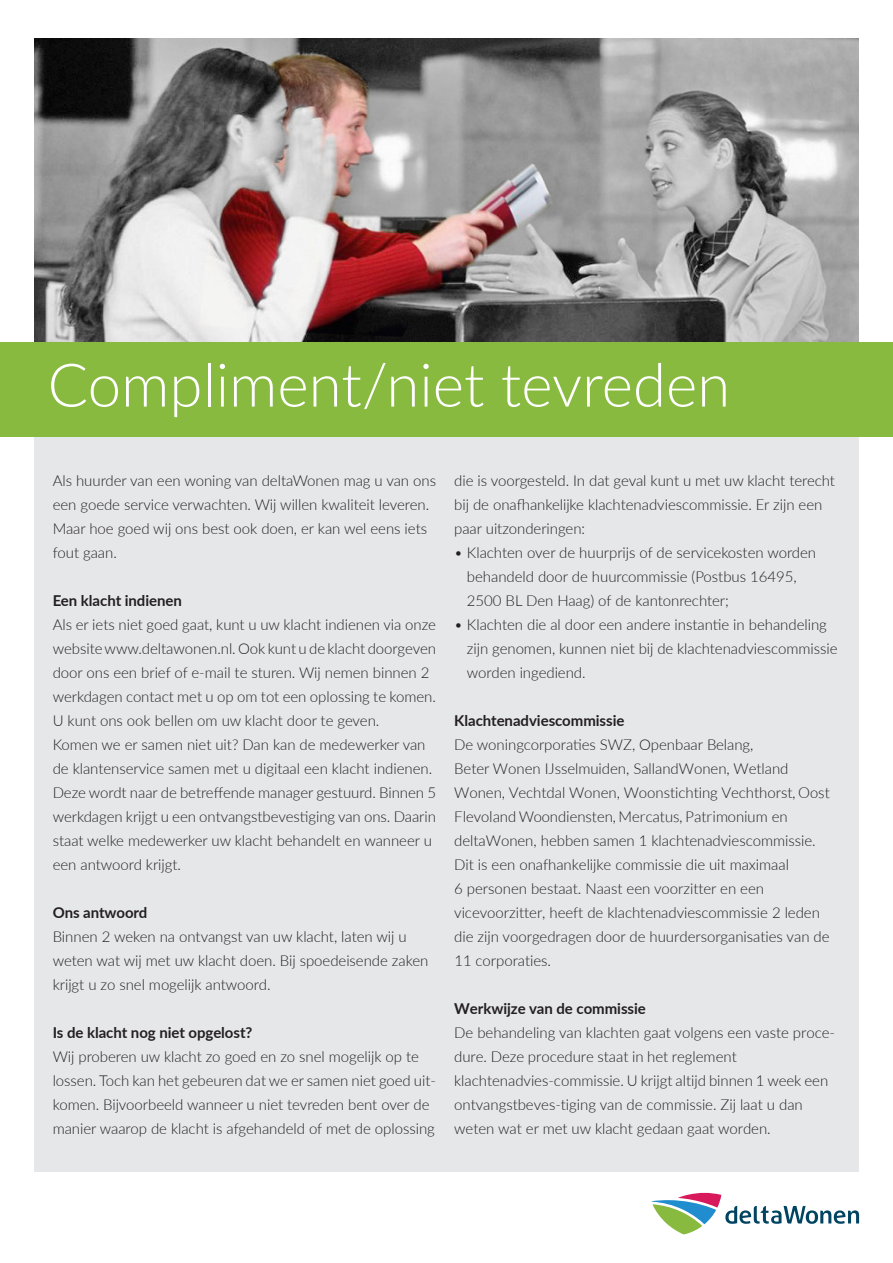
<style>
.page{position:relative;width:893px;height:1263px;background:#fff}
.page>*{position:absolute;margin:0;border:0;box-sizing:border-box;transform-origin:0 0}
.t1{font:300 60px "Lato";color:#fff}
.t2{font:300 15px/24px "Lato";letter-spacing:-.005em;color:#231f20}
.t3{font:700 15px "Lato";letter-spacing:-.005em;color:#231f20}
</style>
<div class="page">
<div style="left:34px;top:425px;width:825px;height:746px;background:#e6e7e9"></div>
<svg style="left:652px;top:1193px;width:207px;height:41px"></svg>
<img style="left:34px;top:38px;width:825px;height:304px">
<div style="left:0;top:342px;width:893px;height:95px;background:#88ba3f"></div>
<h1 class="t1" style="left:48px;top:343px;width:684px">Compliment/niet tevreden</h1>
<p class="t2" style="left:53px;top:468px;width:385px">Als huurder van een woning van deltaWonen mag u van ons een goede service verwachten. Wij willen kwaliteit leveren.<br>Maar hoe goed wij ons best ook doen, er kan wel eens iets fout gaan.</p>
<p class="t3" style="left:53px;top:590px;width:131px">Een klacht indienen</p>
<p class="t2" style="left:53px;top:612px;width:385px">Als er iets niet goed gaat, kunt u uw klacht indienen via onze website www.deltawonen.nl. Ook kunt u de klacht doorgeven door ons een brief of e-mail te sturen. Wij nemen binnen 2 werkdagen contact met u op om tot een oplossing te komen.<br>U kunt ons ook bellen om uw klacht door te geven.<br>Komen we er samen niet uit? Dan kan de medewerker van de klantenservice samen met u digitaal een klacht indienen.<br>Deze wordt naar de betreffende manager gestuurd. Binnen 5 werkdagen krijgt u een ontvangstbevestiging van ons. Daarin staat welke medewerker uw klacht behandelt en wanneer u een antwoord krijgt.</p>
<p class="t3" style="left:53px;top:902px;width:96px">Ons antwoord</p>
<p class="t2" style="left:53px;top:924px;width:377px">Binnen 2 weken na ontvangst van uw klacht, laten wij u weten wat wij met uw klacht doen. Bij spoedeisende zaken krijgt u zo snel mogelijk antwoord.</p>
<p class="t3" style="left:53px;top:1022px;width:201px">Is de klacht nog niet opgelost?</p>
<p class="t2" style="left:53px;top:1044px;width:385px">Wij proberen uw klacht zo goed en zo snel mogelijk op te lossen. Toch kan het gebeuren dat we er samen niet goed uit&shy;komen. Bijvoorbeeld wanneer u niet tevreden bent over de manier waarop de klacht is afgehandeld of met de oplossing</p>
<p class="t2" style="left:454px;top:468px;width:382px">die is voorgesteld. In dat geval kunt u met uw klacht terecht bij de onafhankelijke klachtenadviescommissie. Er zijn een paar uitzonderingen:</p>
<p class="t2" style="left:467px;top:540px;width:351px;text-indent:-13px">• Klachten over de huurprijs of de servicekosten worden behandeld door de huurcommissie (Postbus 16495,<br>2500 BL Den Haag) of de kantonrechter;</p>
<p class="t2" style="left:467px;top:612px;width:372px;text-indent:-13px">• Klachten die al door een andere instantie in behandeling zijn genomen, kunnen niet bij de klachtenadviescommissie worden ingediend.</p>
<p class="t3" style="left:454px;top:710px;width:172px">Klachtenadviescommissie</p>
<p class="t2" style="left:454px;top:732px;width:377px">De woningcorporaties SWZ, Openbaar Belang,<br>Beter Wonen IJsselmuiden, SallandWonen, Wetland Wonen, Vechtdal Wonen, Woonstichting Vechthorst, Oost Flevoland Woondiensten, Mercatus, Patrimonium en deltaWonen, hebben samen 1 klachtenadviescommissie.<br>Dit is een onafhankelijke commissie die uit maximaal<br>6 personen bestaat. Naast een voorzitter en een vicevoorzitter, heeft de klachtenadviescommissie 2 leden die zijn voorgedragen door de huurdersorganisaties van de 11 corporaties.</p>
<p class="t3" style="left:454px;top:998px;width:193px">Werkwijze van de commissie</p>
<p class="t2" style="left:454px;top:1020px;width:382px">De behandeling van klachten gaat volgens een vaste proce&shy;dure. Deze procedure staat in het reglement klachtenadvies-commissie. U krijgt altijd binnen 1 week een ontvangstbeves-tiging van de commissie. Zij laat u dan weten wat er met uw klacht gedaan gaat worden.</p>
</div>
